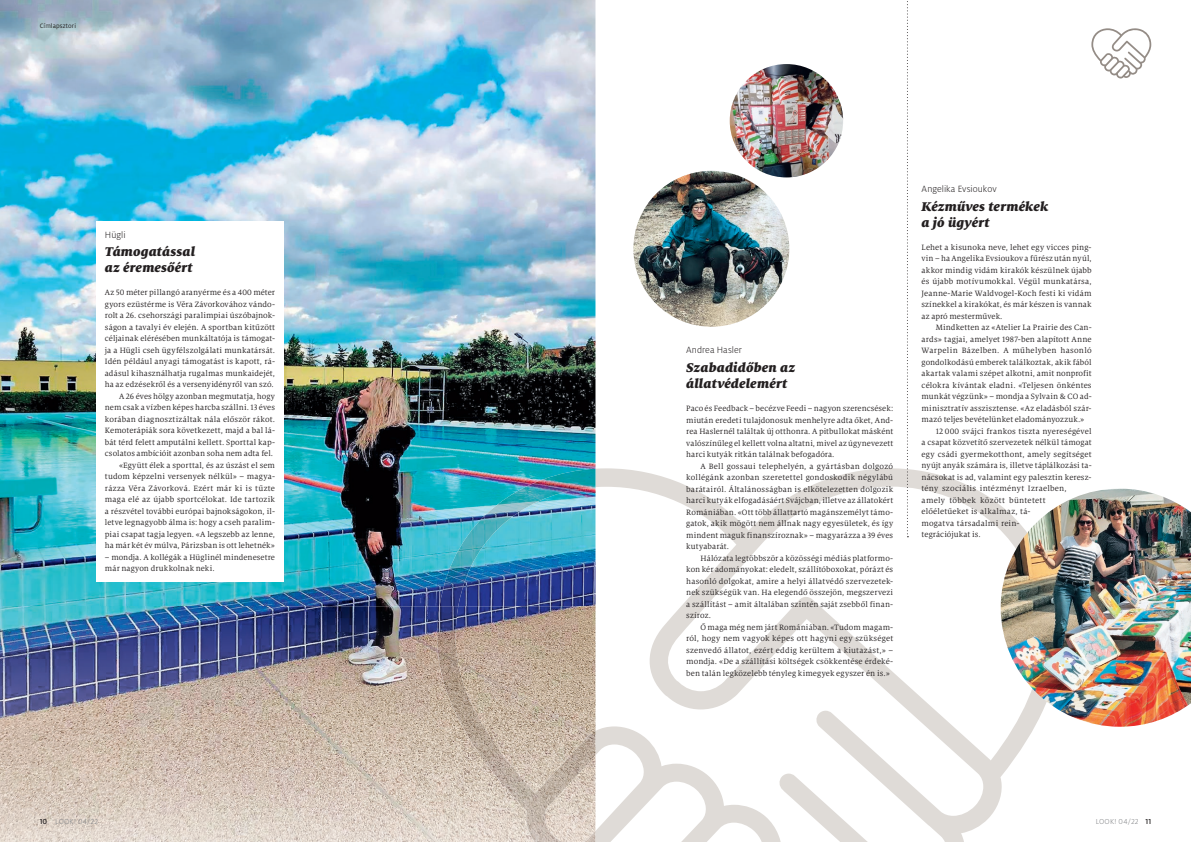
<style>
.page{position:relative;width:1191px;height:842px;background:#fff}
.page>*{position:absolute;margin:0;border:0;box-sizing:border-box;transform-origin:0 0}
.t1{font:italic 900 14px/16px "Milo Serif Pro";letter-spacing:.01em;color:#231f20}
.t2{font:300 10px "Milo Pro";letter-spacing:.005em;color:#231f20}
.t3{font:8.5px/11.5px "Milo Serif Pro";letter-spacing:.015em;color:#231f20;text-align:justify}
.t4{font:8.5px "Milo Serif Pro";letter-spacing:.035em;color:#231f20}
.t5{font:300 8px "Milo Pro";letter-spacing:.03em;color:#808285}
.t6{font:7px "Milo Pro";letter-spacing:.02em;color:#231f20}
.s1{font-weight:500;color:#231f20}
</style>
<div class="page">
<img style="left:0;top:0;width:595px;height:842px">
<svg style="left:595px;top:468px;width:440px;height:374px"></svg>
<img style="left:439px;top:469px;width:156px;height:137px">
<img style="left:437px;top:606px;width:158px;height:236px">
<svg style="left:1091px;top:28px;width:61px;height:51px"></svg>
<img style="left:633px;top:171px;width:156px;height:156px;border-radius:78px">
<img style="left:729px;top:64px;width:114px;height:113px;border-radius:57px">
<img style="left:1000px;top:489px;width:191px;height:238px">
<div style="left:96px;top:221px;width:187px;height:27px;background:#fff"></div>
<div style="left:96px;top:237px;width:187px;height:47px;background:#fff"></div>
<div style="left:96px;top:280px;width:187px;height:118px;background:#fff"></div>
<div style="left:96px;top:384px;width:187px;height:83px;background:#fff"></div>
<div style="left:96px;top:453px;width:187px;height:129px;background:#fff"></div>
<svg style="left:907px;top:1px;width:1px;height:536px"></svg>
<p class="t6" style="left:40px;top:22px;width:38px">Címlapsztori</p>
<p class="t2" style="left:105px;top:229px;width:22px">Hügli</p>
<h1 class="t1" style="left:105px;top:244px;width:92px">Támogatással az éremesőért</h1>
<p class="t3" style="left:105px;top:287px;width:172px;text-align:right">Az 50 méter pillangó aranyérme és a 400 méter gyors ezüstérme is Věra Závorkovához vándo&shy;rolt a 26. csehországi paralimpiai úszóbajnok&shy;ságon a tavalyi év elején. A sportban kitűzött céljainak elérésében munkáltatója is támogat&shy;ja a Hügli cseh ügyfélszolgálati munkatársát.<br>Idén például anyagi támogatást is kapott, rá&shy;adásul kihasználhatja rugalmas munkaidejét, ha az edzésekről és a versenyidényről van szó.<br>A 26 éves hölgy azonban megmutatja, hogy nem csak a vízben képes harcba szállni. 13 éves korában diagnosztizáltak nála először rákot.<br>Kemoterápiák sora következett, majd a bal lá&shy;bát térd felett amputálni kellett. Sporttal kap&shy;csolatos ambícióit azonban soha nem adta fel. «Együtt élek a sporttal, és az úszást el sem tudom képzelni versenyek nélkül» – magya&shy;rázza Věra Závorková. Ezért már ki is tűzte maga elé az újabb sportcélokat. Ide tartozik a részvétel további európai bajnokságokon, il&shy;letve legnagyobb álma is: hogy a cseh paralim&shy;piai csapat tagja legyen. «A legszebb az lenne, ha már két év múlva, Párizsban is ott lehetnék»</p>
<p class="t3" style="left:105px;top:551px;width:172px">– mondja. A kollégák a Hüglinél mindenesetre már nagyon drukkolnak neki.</p>
<p class="t2" style="left:686px;top:345px;width:57px">Andrea Hasler</p>
<h1 class="t1" style="left:686px;top:360px;width:110px">Szabadidőben az állatvédelemért</h1>
<p class="t3" style="left:686px;top:403px;width:208px">Paco és Feedback – becézve Feedi – nagyon szerencsések: miután eredeti tulajdonosuk menhelyre adta őket, And&shy;rea Haslernél találtak új otthonra. A pitbullokat másként valószínűleg el kellett volna altatni, mivel az úgynevezett harci kutyák ritkán találnak befogadóra.</p>
<p class="t3" style="left:686px;top:460px;width:208px;text-indent:14px">A Bell gossaui telephelyén, a gyártásban dolgozó kollégánk azonban szeretettel gondoskodik négylábú barátairól. Általánosságban is elkötelezetten dolgozik harci kutyák elfogadásáért Svájcban, illetve az állatokért Romániában. «Ott több állattartó magánszemélyt támo&shy;gatok, akik mögött nem állnak nagy egyesületek, és így mindent maguk finanszíroznak» – magyarázza a 39 éves kutyabarát.</p>
<p class="t3" style="left:686px;top:552px;width:208px;text-indent:14px">Hálózata legtöbbször a közösségi médiás platformo&shy;kon kér adományokat: eledelt, szállítóboxokat, pórázt és hasonló dolgokat, amire a helyi állatvédő szervezetek&shy;nek szükségük van. Ha elegendő összejön, megszervezi a szállítást – amit általában szintén saját zsebből finan&shy;szíroz.</p>
<p class="t3" style="left:686px;top:621px;width:208px;text-indent:14px">Ő maga még nem járt Romániában. «Tudom magam&shy;ról, hogy nem vagyok képes ott hagyni egy szükséget szenvedő állatot, ezért eddig kerültem a kiutazást,» – mondja. «De a szállítási költségek csökkentése érdeké&shy;ben talán legközelebb tényleg kimegyek egyszer én is.»</p>
<p class="t2" style="left:921px;top:183px;width:77px">Angelika Evsioukov</p>
<h1 class="t1" style="left:921px;top:198px;width:128px">Kézműves termékek a jó ügyért</h1>
<p class="t3" style="left:921px;top:241px;width:172px">Lehet a kisunoka neve, lehet egy vicces ping&shy;vin – ha Angelika Evsioukov a fűrész után nyúl, akkor mindig vidám kirakók készülnek újabb és újabb motívumokkal. Végül munkatársa, Jeanne-Marie Waldvogel-Koch festi ki vidám színekkel a kirakókat, és már készen is vannak az apró mesterművek.</p>
<p class="t3" style="left:935px;top:322px;width:157px">Mindketten az «Atelier La Prairie des Can-</p>
<p class="t3" style="left:921px;top:333px;width:171px">ards» tagjai, amelyet 1987-ben alapított Anne</p>
<p class="t4" style="left:921px;top:346px;width:172px">Warpelin Bázelben. A műhelyben hasonló</p>
<p class="t3" style="left:921px;top:356px;width:171px">gondolkodású emberek találkoztak, akik fából</p>
<p class="t3" style="left:921px;top:368px;width:171px">akartak valami szépet alkotni, amit nonprofit</p>
<p class="t3" style="left:921px;top:379px;width:172px">célokra kívántak eladni. «Teljesen önkéntes</p>
<p class="t3" style="left:921px;top:391px;width:172px">munkát végzünk» – mondja a Sylvain &amp; CO ad-</p>
<p class="t3" style="left:921px;top:402px;width:171px">minisztratív asszisztense. «Az eladásból szár-</p>
<p class="t3" style="left:921px;top:414px;width:164px">mazó teljes bevételünket eladományozzuk.»</p>
<p class="t3" style="left:935px;top:425px;width:157px">12 000 svájci frankos tiszta nyereségével</p>
<p class="t3" style="left:921px;top:437px;width:172px">a csapat közvetítő szervezetek nélkül támogat</p>
<p class="t3" style="left:921px;top:448px;width:172px">egy csádi gyermekotthont, amely segítséget</p>
<p class="t3" style="left:921px;top:460px;width:172px">nyújt anyák számára is, illetve táplálkozási ta-</p>
<p class="t3" style="left:921px;top:471px;width:171px">nácsokat is ad, valamint egy palesztin keresz-</p>
<p class="t3" style="left:921px;top:483px;width:147px">tény szociális intézményt Izraelben,</p>
<p class="t4" style="left:921px;top:495px;width:126px">amely többek között büntetett</p>
<p class="t3" style="left:921px;top:506px;width:110px">előéletűeket is alkalmaz, tá-</p>
<p class="t3" style="left:921px;top:517px;width:99px">mogatva társadalmi rein-</p>
<p class="t3" style="left:921px;top:529px;width:60px">tegrációjukat is.</p>
<p class="t5" style="left:40px;top:817px;width:60px"><span class="s1">10</span> LOOK! 04/22</p>
<p class="t5" style="left:1095px;top:817px;width:57px">LOOK! 04/22 <span class="s1">11</span></p>
</div>
